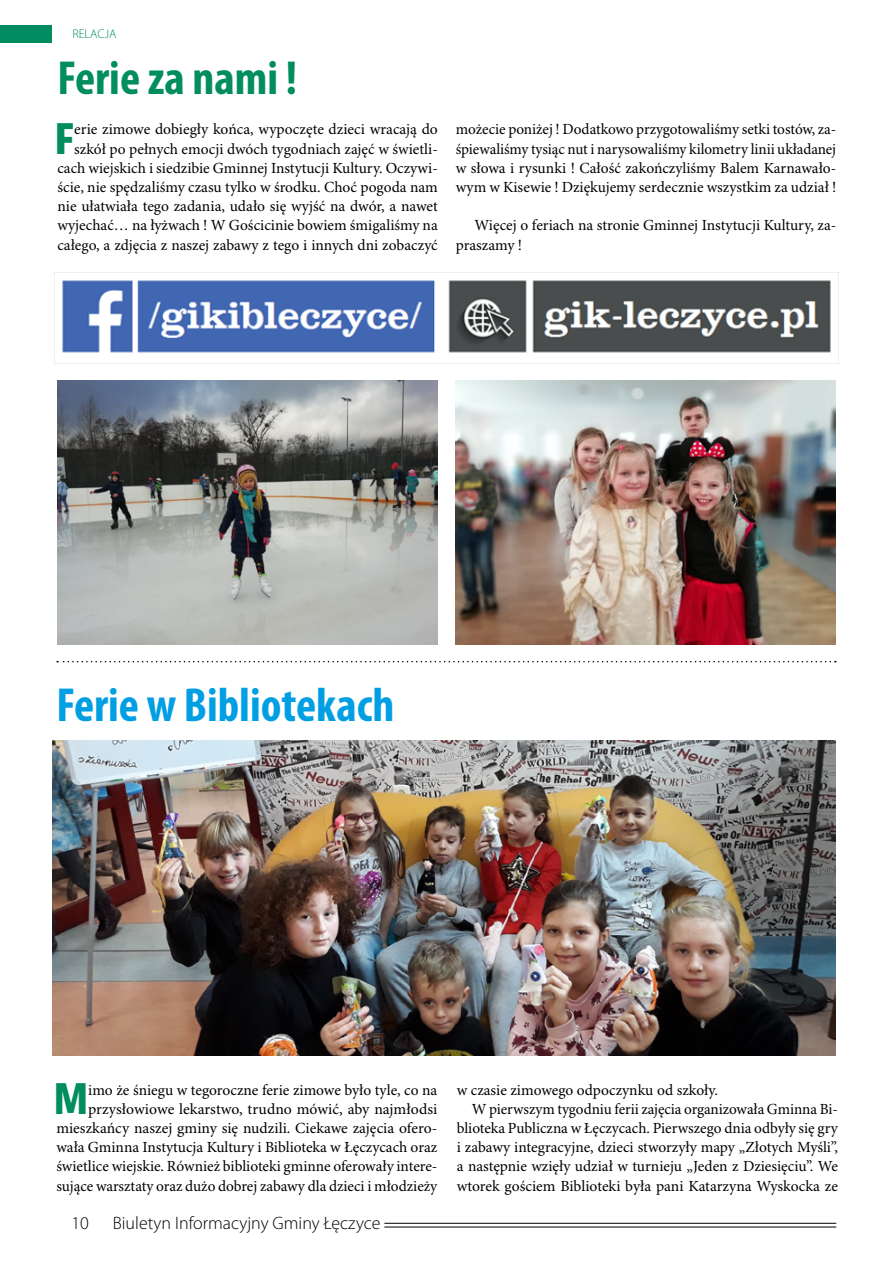
<style>
.page{position:relative;width:893px;height:1263px;background:#fff}
.page>*{position:absolute;margin:0;border:0;box-sizing:border-box;transform-origin:0 0}
.t1{font:700 condensed 48px "Myriad Pro";color:#009fe3}
.t2{font:700 condensed 48px "Myriad Pro";color:#018d5f}
.t3{font:700 condensed 40.95px "Bernino Sans";color:#018d5f}
.t4{font:300 18px "Myriad Pro";color:#000}
.t5{font:15.45px/19.2px "Minion Pro";color:#000;text-align:right}
.t6{font:300 12.6px "Myriad Pro";color:#018d5f}
</style>
<div class="page">
<hr style="left:384px;top:1223px;width:452px;height:1px;background:#000">
<hr style="left:384px;top:1227px;width:452px;height:1px;background:#000">
<div style="left:0;top:26px;width:51px;height:17px;background:#018d5f"></div>
<svg style="left:57px;top:661px;width:779px;height:1px"></svg>
<img style="left:54px;top:272px;width:785px;height:92px">
<img style="left:57px;top:380px;width:381px;height:265px">
<img style="left:455px;top:380px;width:381px;height:265px">
<img style="left:53px;top:740px;width:783px;height:315px">
<p class="t6" style="left:72px;top:27px;width:46px">RELACJA</p>
<h1 class="t2" style="left:57px;top:51px;width:241px">Ferie za nami !</h1>
<h2 class="t3" style="left:55px;top:114px;width:21px">F</h2>
<p class="t5" style="left:57px;top:120px;width:382px">erie zimowe dobiegły końca, wypoczęte dzieci wracają do szkół po pełnych emocji dwóch tygodniach zajęć w świetli&shy;cach wiejskich i siedzibie Gminnej Instytucji Kultury. Oczywi&shy;ście, nie spędzaliśmy czasu tylko w środku. Choć pogoda nam nie ułatwiała tego zadania, udało się wyjść na dwór, a nawet wyjechać… na łyżwach ! W Gościcinie bowiem śmigaliśmy na całego, a zdjęcia z naszej zabawy z tego i innych dni zobaczyć</p>
<p class="t5" style="left:456px;top:120px;width:382px;text-align:justify">możecie poniżej ! Dodatkowo przygotowaliśmy setki tostów, za&shy;śpiewaliśmy tysiąc nut i narysowaliśmy kilometry linii układanej w słowa i rysunki ! Całość zakończyliśmy Balem Karnawało&shy;wym w Kisewie ! Dziękujemy serdecznie wszystkim za udział !</p>
<p class="t5" style="left:456px;top:216px;width:382px;text-align:left;text-indent:19px">Więcej o feriach na stronie Gminnej Instytucji Kultury, za&shy;praszamy !</p>
<h1 class="t1" style="left:56px;top:678px;width:339px">Ferie w Bibliotekach</h1>
<h2 class="t3" style="left:54px;top:1074px;width:36px">M</h2>
<p class="t5" style="left:56px;top:1080px;width:383px">imo że śniegu w tegoroczne ferie zimowe było tyle, co na przysłowiowe lekarstwo, trudno mówić, aby najmłodsi mieszkańcy naszej gminy się nudzili. Ciekawe zajęcia ofero&shy;wała Gminna Instytucja Kultury i Biblioteka w Łęczycach oraz świetlice wiejskie. Również biblioteki gminne oferowały intere&shy;sujące warsztaty oraz dużo dobrej zabawy dla dzieci i młodzieży</p>
<p class="t5" style="left:457px;top:1080px;width:263px">w czasie zimowego odpoczynku od szkoły.</p>
<p class="t5" style="left:472px;top:1100px;width:368px">W pierwszym tygodniu ferii zajęcia organizowała Gminna Bi-</p>
<p class="t5" style="left:457px;top:1119px;width:382px">blioteka Publiczna w Łęczycach. Pierwszego dnia odbyły się gry</p>
<p class="t5" style="left:457px;top:1138px;width:383px">i zabawy integracyjne, dzieci stworzyły mapy „Złotych Myśli”,</p>
<p class="t5" style="left:457px;top:1157px;width:383px">a następnie wzięły udział w turnieju „Jeden z Dziesięciu”. We</p>
<p class="t5" style="left:457px;top:1176px;width:383px">wtorek gościem Biblioteki była pani Katarzyna Wyskocka ze</p>
<p class="t4" style="left:71px;top:1213px;width:19px">10</p>
<p class="t4" style="left:113px;top:1213px;width:269px">Biuletyn Informacyjny Gminy Łęczyce</p>
</div>
